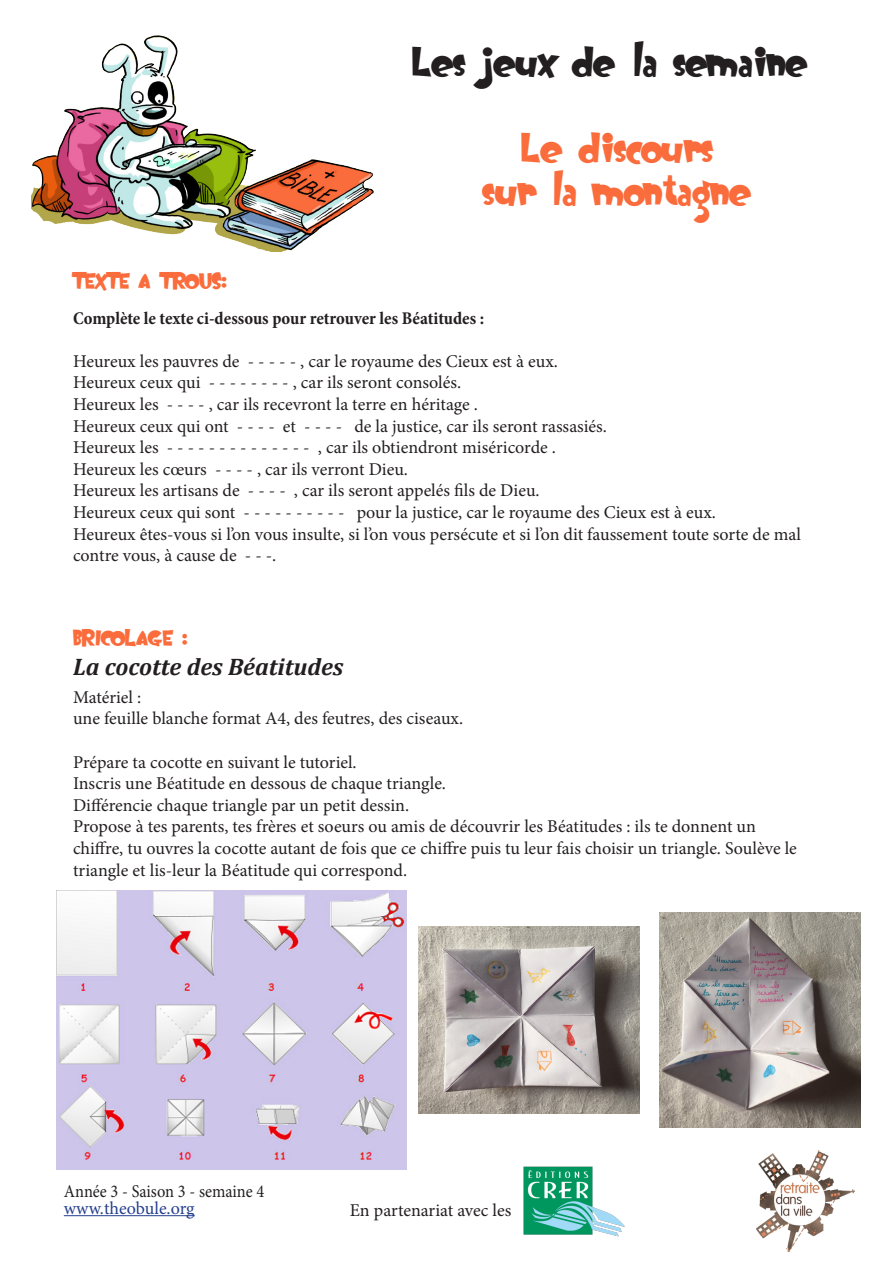
<style>
.page{position:relative;width:893px;height:1263px;background:#fff}
.page>*{position:absolute;margin:0;border:0;box-sizing:border-box;transform-origin:0 0}
.t1{font:36px/43.2px "Oogie Boogie";color:#fa6c3c;text-align:center}
.t2{font:36px "Oogie Boogie";color:#231f20}
.t3{font:italic 700 24px "Cambria";color:#231f20}
.t4{font:21px "Oogie Boogie";color:#fa6c3c}
.t5{font:18px/21.6px "Minion Pro";color:#231f20}
.t6{font:700 condensed 18px "Minion Pro";color:#231f20}
.t7{font:18px "Minion Pro";color:#231f20;scale:.91 1}
.t8{font:18px "Minion Pro";color:#253f8e}
</style>
<div class="page">
<hr style="left:64px;top:1215px;width:131px;height:1px;background:#253f8e">
<img style="left:523px;top:1166px;width:102px;height:71px">
<img style="left:32px;top:35px;width:341px;height:217px">
<img style="left:756px;top:1150px;width:99px;height:101px">
<img style="left:57px;top:891px;width:350px;height:278px">
<img style="left:419px;top:926px;width:221px;height:188px">
<img style="left:659px;top:912px;width:201px;height:216px">
<h1 class="t2" style="left:412px;top:42px;width:397px">Les jeux de la semaine</h1>
<p class="t4" style="left:73px;top:270px;width:157px">TEXTE A TROUS:</p>
<h1 class="t1" style="left:484px;top:128px;width:269px">Le discours<br>sur la montagne</h1>
<p class="t6" style="left:73px;top:305px;width:413px">Complète le texte ci-dessous pour retrouver les Béatitudes :</p>
<p class="t5" style="left:73px;top:350px;width:729px">Heureux les pauvres de - - - - - , car le royaume des Cieux est à eux.<br>Heureux ceux qui - - - - - - - - , car ils seront consolés.<br>Heureux les - - - - , car ils recevront la terre en héritage .<br>Heureux ceux qui ont - - - - et - - - - de la justice, car ils seront rassasiés.<br>Heureux les - - - - - - - - - - - - - - , car ils obtiendront miséricorde .<br>Heureux les cœurs - - - - , car ils verront Dieu.<br>Heureux les artisans de - - - - , car ils seront appelés fils de Dieu.<br>Heureux ceux qui sont - - - - - - - - - - pour la justice, car le royaume des Cieux est à eux.<br>Heureux êtes-vous si l’on vous insulte, si l’on vous persécute et si l’on dit faussement toute sorte de mal contre vous, à cause de - - -.</p>
<p class="t4" style="left:73px;top:627px;width:117px">BRICOLAGE :</p>
<h2 class="t3" style="left:73px;top:652px;width:272px">La cocotte des Béatitudes</h2>
<p class="t5" style="left:73px;top:686px;width:392px">Matériel :<br>une feuille blanche format A4, des feutres, des ciseaux.</p>
<p class="t5" style="left:73px;top:751px;width:725px">Prépare ta cocotte en suivant le tutoriel.<br>Inscris une Béatitude en dessous de chaque triangle.<br>Différencie chaque triangle par un petit dessin.<br>Propose à tes parents, tes frères et soeurs ou amis de découvrir les Béatitudes : ils te donnent un chiffre, tu ouvres la cocotte autant de fois que ce chiffre puis tu leur fais choisir un triangle. Soulève le triangle et lis-leur la Béatitude qui correspond.</p>
<p class="t7" style="left:64px;top:1179px;width:222px">Année 3 - Saison 3 - semaine 4</p>
<p class="t8" style="left:64px;top:1196px;width:132px">www.theobule.org</p>
<p class="t5" style="left:350px;top:1200px;width:163px">En partenariat avec les</p>
</div>
